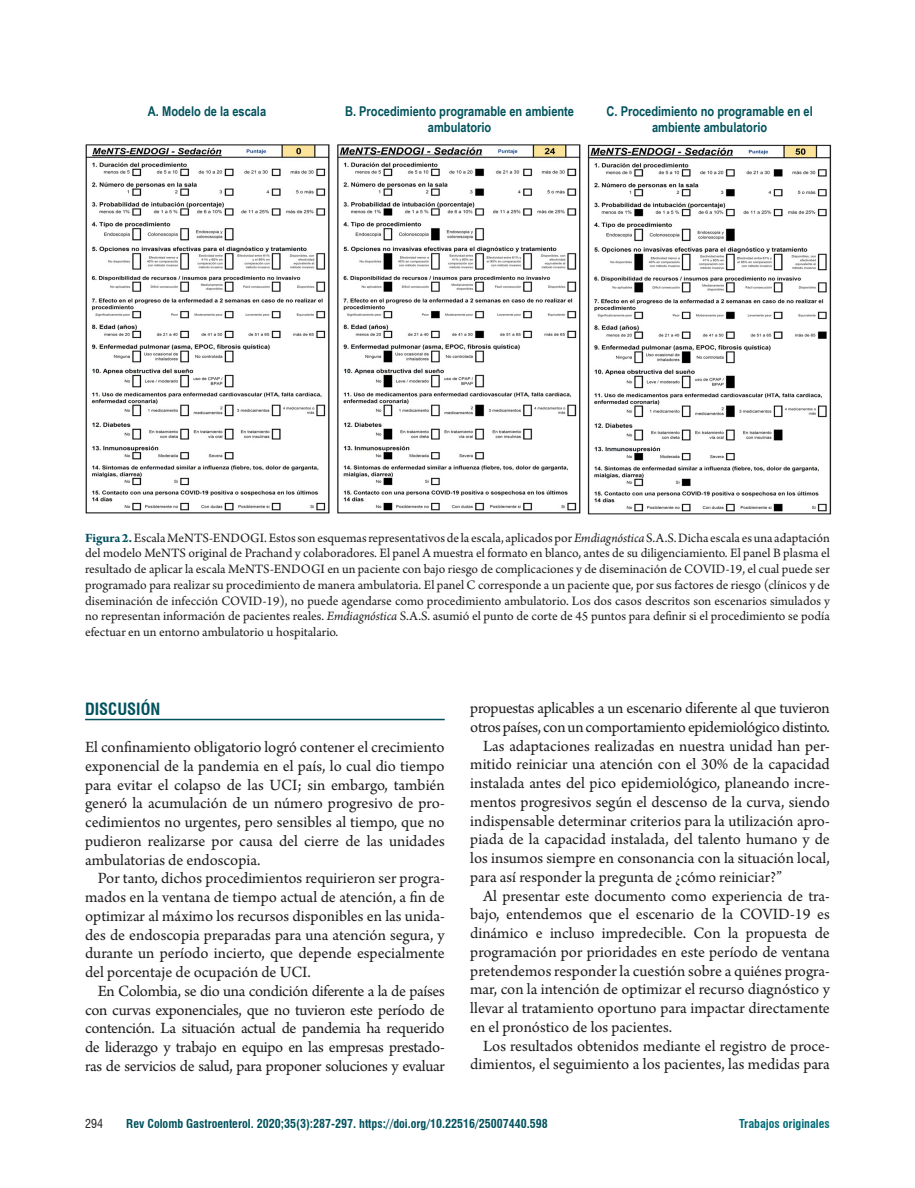
<style>
.page{position:relative;width:915px;height:1188px;background:#fff}
.page>*{position:absolute;margin:0;border:0;box-sizing:border-box;transform-origin:0 0}
.Texto_con_sangría{font:16.5px/18.8px "Arno Pro";letter-spacing:-.005em;color:#231f20;text-align:justify}
.Texto{font:16.5px/18.8px "Arno Pro";color:#231f20;text-align:justify}
.Título_1{font:700 condensed 16.5px "Swiss 721 BT";color:#00525d}
.Títulos_tablas_y_fig{font:13.5px/15.8px "Arno Pro";color:#231f20;text-align:justify}
.Titulos_tabla{font:700 13.5px/16.2px "Arial Narrow";color:#00525d;text-align:center}
.t1{font:700 condensed 12px "Swiss 721 BT";color:#00525d}
.t2{font:700 condensed 12px "Swiss 721 BT";color:#006b76}
.t3{font:condensed 12px "Swiss 721 BT";color:#231f20}
.s1{font-weight:700;color:#00525d}
.s2{font-style:italic}
</style>
<div class="page">
<hr style="left:85px;top:719px;width:359px;height:1px;background:#00525d">
<img style="left:85px;top:144px;width:746px;height:371px">
<p class="Titulos_tabla" style="left:148px;top:103px;width:120px">A. Modelo de la escala</p>
<p class="Titulos_tabla" style="left:345px;top:103px;width:230px">B. Procedimiento programable en ambiente ambulatorio</p>
<p class="Titulos_tabla" style="left:606px;top:103px;width:208px">C. Procedimiento no programable en el ambiente ambulatorio</p>
<p class="Títulos_tablas_y_fig" style="left:85px;top:530px;width:746px"><span class="s1">Figura 2.</span>Escala MeNTS-ENDOGI. Estos son esquemas representativos de la escala, aplicados por <span class="s2">Emdiagnóstica</span> S.A.S. Dicha escala es una adaptación del modelo MeNTS original de Prachand y colaboradores. El panel A muestra el formato en blanco, antes de su diligenciamiento. El panel B plasma el resultado de aplicar la escala MeNTS-ENDOGI en un paciente con bajo riesgo de complicaciones y de diseminación de COVID-19, el cual puede ser programado para realizar su procedimiento de manera ambulatoria. El panel C corresponde a un paciente que, por sus factores de riesgo (clínicos y de diseminación de infección COVID-19), no puede agendarse como procedimiento ambulatorio. Los dos casos descritos son escenarios simulados y no representan información de pacientes reales. <span class="s2">Emdiagnóstica</span> S.A.S. asumió el punto de corte de 45 puntos para definir si el procedimiento se podía efectuar en un entorno ambulatorio u hospitalario.</p>
<p class="Título_1" style="left:85px;top:699px;width:77px">DISCUSIÓN</p>
<p class="Texto" style="left:85px;top:739px;width:361px">El confinamiento obligatorio logró contener el crecimiento exponencial de la pandemia en el país, lo cual dio tiempo para evitar el colapso de las UCI; sin embargo, también generó la acumulación de un número progresivo de pro&shy;cedimientos no urgentes, pero sensibles al tiempo, que no pudieron realizarse por causa del cierre de las unidades ambulatorias de endoscopia.</p>
<p class="Texto_con_sangría" style="left:85px;top:870px;width:361px;text-indent:13px">Por tanto, dichos procedimientos requirieron ser progra&shy;mados en la ventana de tiempo actual de atención, a fin de optimizar al máximo los recursos disponibles en las unida&shy;des de endoscopia preparadas para una atención segura, y durante un período incierto, que depende especialmente del porcentaje de ocupación de UCI.</p>
<p class="Texto_con_sangría" style="left:85px;top:982px;width:361px;text-indent:13px">En Colombia, se dio una condición diferente a la de países con curvas exponenciales, que no tuvieron este período de contención. La situación actual de pandemia ha requerido de liderazgo y trabajo en equipo en las empresas prestado&shy;ras de servicios de salud, para proponer soluciones y evaluar</p>
<p class="Texto_con_sangría" style="left:470px;top:700px;width:361px">propuestas aplicables a un escenario diferente al que tuvieron otros países, con un comportamiento epidemiológico distinto.</p>
<p class="Texto_con_sangría" style="left:470px;top:737px;width:361px;text-indent:13px">Las adaptaciones realizadas en nuestra unidad han per&shy;mitido reiniciar una atención con el 30% de la capacidad instalada antes del pico epidemiológico, planeando incre&shy;mentos progresivos según el descenso de la curva, siendo indispensable determinar criterios para la utilización apro&shy;piada de la capacidad instalada, del talento humano y de los insumos siempre en consonancia con la situación local, para así responder la pregunta de ¿cómo reiniciar?”</p>
<p class="Texto_con_sangría" style="left:470px;top:887px;width:361px;text-indent:13px">Al presentar este documento como experiencia de tra&shy;bajo, entendemos que el escenario de la COVID-19 es dinámico e incluso impredecible. Con la propuesta de programación por prioridades en este período de ventana pretendemos responder la cuestión sobre a quiénes progra&shy;mar, con la intención de optimizar el recurso diagnóstico y llevar al tratamiento oportuno para impactar directamente en el pronóstico de los pacientes.</p>
<p class="Texto_con_sangría" style="left:470px;top:1037px;width:361px;text-align:right">Los resultados obtenidos mediante el registro de proce&shy;dimientos, el seguimiento a los pacientes, las medidas para</p>
<p class="t3" style="left:85px;top:1116px;width:19px">294</p>
<p class="t1" style="left:126px;top:1117px;width:423px">Rev Colomb Gastroenterol. 2020;35(3):287-297. https://doi.org/10.22516/25007440.598</p>
<p class="t2" style="left:739px;top:1117px;width:92px">Trabajos originales</p>
</div>
